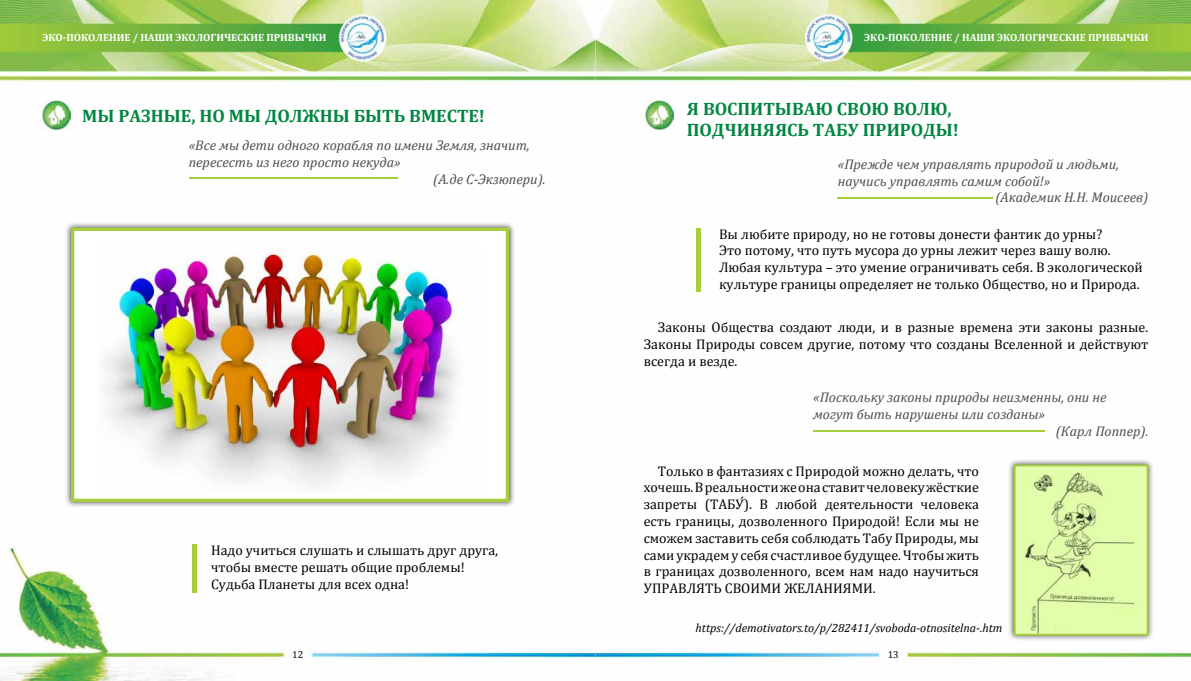
<style>
.page{position:relative;width:1191px;height:681px;background:#fff}
.page>*{position:absolute;margin:0;border:0;box-sizing:border-box;transform-origin:0 0}
.t1{font:700 18px/21.6px "Cambria";color:#008641}
.t2{font:14px/16.8px "Cambria";color:#000}
.t3{font:italic 14px "Cambria";color:#4d4d4f}
.t4{font:italic 12px "Cambria";color:#000}
.t5{font:700 10.5px "Cambria";color:#fff}
.t6{font:10px "Cambria";color:#000}
</style>
<div class="page">
<img style="left:0;top:0;width:1191px;height:680px">
<div style="left:65px;top:221px;width:450px;height:287px;background:#000;opacity:.75"></div>
<div style="left:73px;top:229px;width:434px;height:271px;background:#fff"></div>
<img style="left:105px;top:252px;width:354px;height:233px">
<div style="left:71px;top:227px;width:438px;height:274px;border:3px solid #a6ce39"></div>
<div style="left:1008px;top:458px;width:146px;height:183px;background:#000;opacity:.75"></div>
<img style="left:1017px;top:467px;width:128px;height:165px">
<div style="left:1014px;top:464px;width:134px;height:171px;border:2px solid #a6ce39"></div>
<hr style="left:189px;top:178px;width:208px;height:1px;background:#a6ce39">
<img style="left:43px;top:101px;width:28px;height:28px">
<img style="left:645px;top:101px;width:28px;height:28px">
<hr style="left:837px;top:198px;width:156px;height:1px;background:#a6ce39">
<hr style="left:193px;top:544px;width:4px;height:48px;background:#a6ce39">
<div style="left:696px;top:228px;width:5px;height:63px;background:#a6ce39"></div>
<hr style="left:813px;top:430px;width:231px;height:2px;background:#a6ce39">
<p class="t5" style="left:43px;top:31px;width:286px">ЭКО-ПОКОЛЕНИЕ / НАШИ ЭКОЛОГИЧЕСКИЕ ПРИВЫЧКИ</p>
<p class="t5" style="left:864px;top:31px;width:286px">ЭКО-ПОКОЛЕНИЕ / НАШИ ЭКОЛОГИЧЕСКИЕ ПРИВЫЧКИ</p>
<p class="t1" style="left:82px;top:104px;width:404px">МЫ РАЗНЫЕ, НО МЫ ДОЛЖНЫ БЫТЬ ВМЕСТЕ!</p>
<p class="t3" style="left:189px;top:136px;width:342px">«Все мы дети одного корабля по имени Земля, значит,</p>
<p class="t3" style="left:189px;top:153px;width:213px">пересесть из него просто некуда»</p>
<p class="t3" style="left:433px;top:170px;width:114px">(А.де С-Экзюпери).</p>
<p class="t2" style="left:211px;top:541px;width:288px">Надо учиться слушать и слышать друг друга, чтобы вместе решать общие проблемы!<br>Судьба Планеты для всех одна!</p>
<p class="t1" style="left:687px;top:97px;width:266px">Я ВОСПИТЫВАЮ СВОЮ ВОЛЮ, подчиняясь</p>
<p class="t1" style="left:813px;top:119px;width:24px">Табу</p>
<p class="t1" style="left:863px;top:119px;width:27px">Природы</p>
<p class="t1" style="left:952px;top:119px;width:8px">!</p>
<p class="t3" style="left:837px;top:155px;width:283px">«Прежде чем управлять природой и людьми,</p>
<p class="t3" style="left:837px;top:172px;width:214px">научись управлять самим собой!»</p>
<p class="t3" style="left:995px;top:189px;width:154px">(Академик Н.Н. Моисеев)</p>
<p class="t2" style="left:719px;top:225px;width:425px">Вы любите природу, но не готовы донести фантик до урны?<br>Это потому, что путь мусора до урны лежит через вашу волю.<br>Любая культура – это умение ограничивать себя. В экологической культуре границы определяет не только Общество, но и Природа.</p>
<p class="t2" style="left:643px;top:319px;width:506px;text-align:justify;text-indent:14px">Законы Общества создают люди, и в разные времена эти законы разные.<br>Законы Природы совсем другие, потому что созданы Вселенной и действуют всегда и везде.</p>
<p class="t3" style="left:813px;top:388px;width:295px">«Поскольку законы природы неизменны, они не</p>
<p class="t3" style="left:813px;top:405px;width:233px">могут быть нарушены или созданы»</p>
<p class="t3" style="left:1055px;top:422px;width:94px">(Карл Поппер).</p>
<p class="t2" style="left:643px;top:462px;width:337px;text-align:justify;text-indent:14px">Только в фантазиях с Природой можно делать, что хочешь. В реальности же она ставит человеку жёсткие запреты (ТАБУ́). В любой деятельности человека есть границы, дозволенного Природой! Если мы не сможем заставить себя соблюдать Табу Природы, мы сами украдем у себя счастливое будущее. Чтобы жить в границах дозволенного, всем нам надо научиться УПРАВЛЯТЬ СВОИМИ ЖЕЛАНИЯМИ.</p>
<p class="t4" style="left:695px;top:620px;width:308px">https://demotivators.to/p/282411/svoboda-otnositelna-.htm</p>
<p class="t6" style="left:292px;top:648px;width:13px">12</p>
<p class="t6" style="left:887px;top:648px;width:13px">13</p>
</div>
